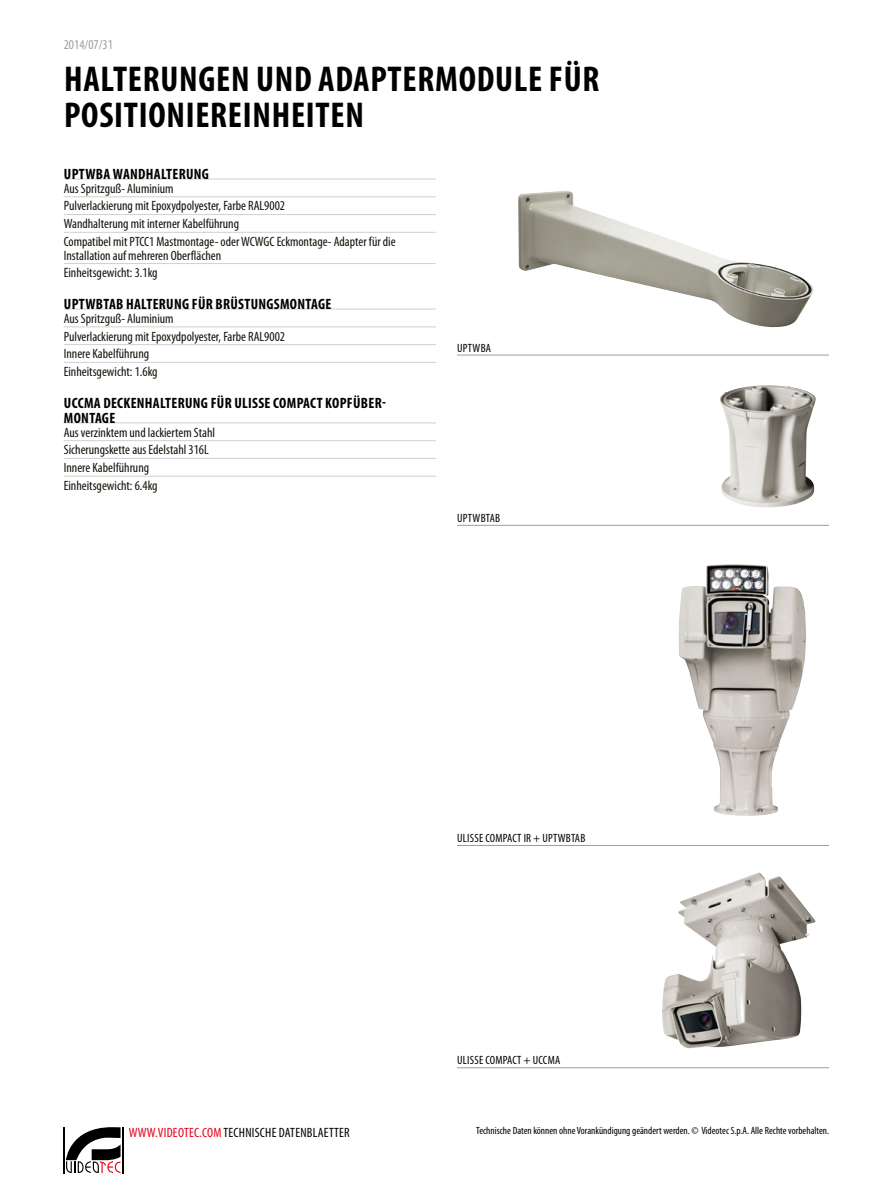
<style>
.page{position:relative;width:893px;height:1191px;background:#fff}
.page>*{position:absolute;margin:0;border:0;box-sizing:border-box;transform-origin:0 0}
.t1{font:700 condensed 36px/36px "Myriad Pro";letter-spacing:.02em;color:#000}
.t2{font:700 condensed 15px/15px "Myriad Pro";letter-spacing:.02em;color:#000}
.t3{font:condensed 13.5px/17.7px "Myriad Pro";color:#141109}
.t4{font:condensed 13.5px "Myriad Pro";letter-spacing:.02em;color:#000}
.t5{font:condensed 13.5px "Myriad Pro";color:#9c9d9f}
.t6{font:condensed 12px "Myriad Pro";letter-spacing:.02em;color:#000}
.t7{font:condensed 10.5px "Myriad Pro";color:#000}
.s1{color:#e2001a}
</style>
<div class="page">
<hr style="left:64px;top:1127px;width:1px;height:46px;background:#000">
<hr style="left:122px;top:1127px;width:1px;height:46px;background:#000">
<svg style="left:66px;top:1127px;width:55px;height:46px"></svg>
<hr style="left:64px;top:179px;width:372px;height:1px;background:#cfd0d1">
<hr style="left:64px;top:196px;width:372px;height:1px;background:#cfd0d1">
<hr style="left:64px;top:214px;width:372px;height:1px;background:#cfd0d1">
<hr style="left:64px;top:232px;width:372px;height:1px;background:#cfd0d1">
<hr style="left:64px;top:263px;width:372px;height:1px;background:#cfd0d1">
<hr style="left:64px;top:309px;width:372px;height:1px;background:#cfd0d1">
<hr style="left:64px;top:326px;width:372px;height:1px;background:#cfd0d1">
<hr style="left:64px;top:344px;width:372px;height:1px;background:#cfd0d1">
<hr style="left:64px;top:362px;width:372px;height:1px;background:#cfd0d1">
<hr style="left:64px;top:422px;width:372px;height:1px;background:#cfd0d1">
<hr style="left:64px;top:440px;width:372px;height:1px;background:#cfd0d1">
<hr style="left:64px;top:458px;width:372px;height:1px;background:#cfd0d1">
<hr style="left:64px;top:476px;width:372px;height:1px;background:#cfd0d1">
<img style="left:518px;top:191px;width:296px;height:137px">
<hr style="left:457px;top:355px;width:372px;height:1px;background:#9c9d9f">
<img style="left:720px;top:385px;width:96px;height:123px">
<hr style="left:457px;top:525px;width:372px;height:1px;background:#9c9d9f">
<img style="left:679px;top:564px;width:127px;height:252px">
<hr style="left:457px;top:845px;width:372px;height:1px;background:#9c9d9f">
<img style="left:662px;top:872px;width:154px;height:176px">
<hr style="left:457px;top:1067px;width:372px;height:1px;background:#9c9d9f">
<p class="t5" style="left:64px;top:37px;width:51px">2014/07/31</p>
<h1 class="t1" style="left:64px;top:60px;width:537px">HALTERUNGEN UND ADAPTERMODULE FÜR<br>POSITIONIEREINHEITEN</h1>
<p class="t2" style="left:64px;top:166px;width:147px">UPTWBA WANDHALTERUNG</p>
<p class="t3" style="left:64px;top:179px;width:333px">Aus Spritzguß- Aluminium<br>Pulverlackierung mit Epoxydpolyester, Farbe RAL9002<br>Wandhalterung mit interner Kabelführung<br>Compatibel mit PTCC1 Mastmontage- oder WCWGC Eckmontage- Adapter für die</p>
<p class="t3" style="left:64px;top:246px;width:159px">Installation auf mehreren Oberflächen<br>Einheitsgewicht: 3.1kg</p>
<p class="t2" style="left:64px;top:296px;width:269px">UPTWBTAB HALTERUNG FÜR BRÜSTUNGSMONTAGE</p>
<p class="t3" style="left:64px;top:309px;width:223px">Aus Spritzguß- Aluminium<br>Pulverlackierung mit Epoxydpolyester, Farbe RAL9002<br>Innere Kabelführung<br>Einheitsgewicht: 1.6kg</p>
<p class="t2" style="left:64px;top:395px;width:323px">UCCMA DECKENHALTERUNG FÜR ULISSE COMPACT KOPFÜBER-<br>MONTAGE</p>
<p class="t3" style="left:64px;top:423px;width:153px">Aus verzinktem und lackiertem Stahl<br>Sicherungskette aus Edelstahl 316L<br>Innere Kabelführung<br>Einheitsgewicht: 6.4kg</p>
<p class="t6" style="left:457px;top:340px;width:35px">UPTWBA</p>
<p class="t6" style="left:457px;top:511px;width:45px">UPTWBTAB</p>
<p class="t6" style="left:457px;top:831px;width:130px">ULISSE COMPACT IR + UPTWBTAB</p>
<p class="t6" style="left:457px;top:1053px;width:105px">ULISSE COMPACT + UCCMA</p>
<p class="t4" style="left:129px;top:1124px;width:223px"><span class="s1">WWW.VIDEOTEC.COM</span>TECHNISCHE DATENBLAETTER</p>
<p class="t7" style="left:476px;top:1124px;width:354px">Technische Daten können ohne Vorankündigung geändert werden. © Videotec S.p.A. Alle Rechte vorbehalten.</p>
</div>
